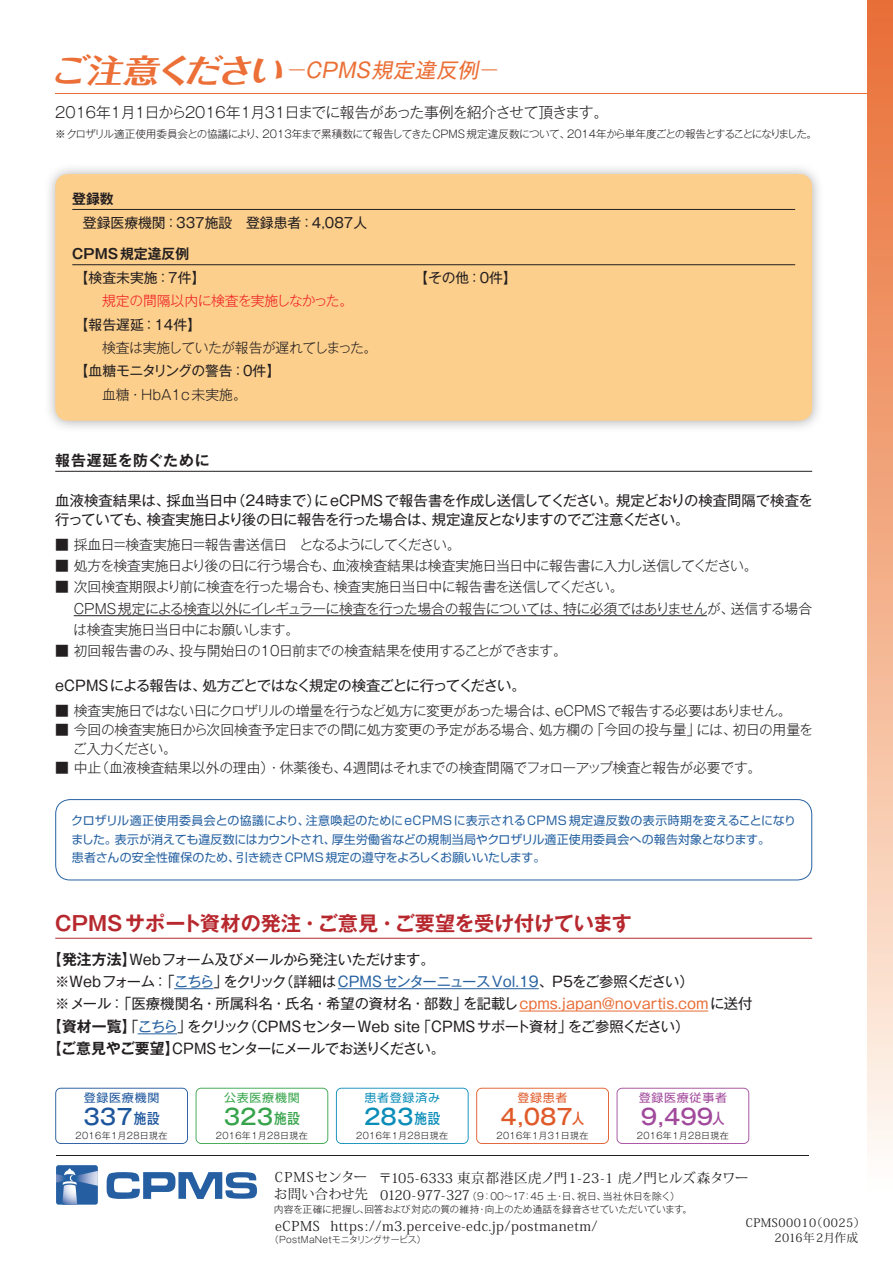
<style>
.page{position:relative;width:893px;height:1263px;background:#fff}
.page>*{position:absolute;margin:0;border:0;box-sizing:border-box;transform-origin:0 0}
.t1{font:500 21.6px "Gothic MB101 Pro";color:#e05a29}
.t2{font:500 21.6px "Gothic MB101 Pro";color:#a1499b}
.t3{font:500 21.6px "Gothic MB101 Pro";color:#1e569d}
.t4{font:500 21.6px "Gothic MB101 Pro";color:#37a44b}
.t5{font:500 21.6px "Gothic MB101 Pro";color:#0a8db9}
.t6{font:italic 20.7px "Gothic MB101 Pro";color:#eb6f36}
.本文{font:700 20.25px "Gothic MB101 Pro De";letter-spacing:-.005em;color:#b7282e}
.本文-2{font:300 14.85px "Gothic MB101 Pro";letter-spacing:-.03em;color:#231f20}
.本文-3{font:700 14.85px "Gothic MB101 Pro De";letter-spacing:.055em;color:#231f20}
.本文-4{font:14.4px/19.2px "Gothic MB101 Pro";letter-spacing:-.015em;color:#231f20}
.本文-5{font:14.4px "Gothic MB101 Pro";letter-spacing:-.035em;color:#231f20}
.本文-6{font:14.4px "Gothic MB101 Pro";letter-spacing:-.065em;color:#231f20}
.本文-7{font:14.4px "Gothic MB101 Pro";letter-spacing:-.075em;color:#231f20}
.本文-8{font:300 13.8px/21.3px "Gothic MB101 Pro";letter-spacing:-.03em;color:#231f20}
.t7{font:13.8px/23.4px "Gothic MB101 Pro";color:#231f20}
.本文-9{font:300 13.8px "Gothic MB101 Pro";letter-spacing:-.055em;color:#231f20}
.t8{font:300 13.8px "Gothic MB101 Pro";letter-spacing:-.03em;color:#ee1d23}
.t9{font:13.8px "Gothic MB101 Pro";letter-spacing:-.025em;color:#231f20}
.本文-10{font:300 13.8px "Gothic MB101 Pro";color:#231f20}
.t10{font:13.5px/16.5px "Koz Min Pro";color:#231f20}
.t11{font:13.5px "Koz Min Pro";letter-spacing:.04em;color:#231f20}
.t12{font:12px/18.6px "Shin Go Pro";letter-spacing:.015em;color:#2762a2}
.t13{font:11.7px/15px "Koz Min Pro";letter-spacing:.04em;color:#231f20}
.t14{font:11.4px "Shin Go Pro";letter-spacing:.06em;color:#a1499b;scale:1.05 1}
.t15{font:11.4px "Shin Go Pro";letter-spacing:.06em;color:#1e569d;scale:1.05 1}
.t16{font:11.4px "Shin Go Pro";letter-spacing:.06em;color:#37a44b;scale:1.05 1}
.t17{font:11.4px "Shin Go Pro";letter-spacing:.06em;color:#0a8db9;scale:1.05 1}
.t18{font:11.4px "Shin Go Pro";color:#e05a29;scale:1.05 1}
.本文-11{font:300 10.65px "Gothic MB101 Pro";letter-spacing:-.055em;color:#231f20}
.t19{font:300 9.75px "Gothic MB101 Pro";letter-spacing:-.02em;color:#231f20}
.t20{font:300 9.75px "Gothic MB101 Pro";color:#231f20}
.t21{font:300 9px "Gothic MB101 Pro";letter-spacing:.04em;color:#231f20}
.t22{font:300 9px "Gothic MB101 Pro";letter-spacing:-.005em;color:#231f20}
.s1{font-family:"Folk Pro";font-weight:700;font-size:32.4px}
.s2{font-weight:300}
.s3{font-family:"Gothic MB101 Pro De";font-weight:700}
.s4{font-family:"Gothic MB101 Pro De";font-weight:700;font-size:14.85px}
.s5{color:#2762a2}
.s6{color:#e86c35}
.s7{font-size:14.7px}
.s8{font-family:"Koz Min Pro";font-weight:400;font-size:13.5px}
</style>
<div class="page">
<hr style="left:55px;top:93px;width:836px;height:1px;background:#eb6f36">
<div style="left:867px;top:0;width:26px;height:1263px;background:linear-gradient(to bottom,#e96c2f,#fff)"></div>
<div style="left:56px;top:1165px;width:42px;height:39px;background:#255fa2;border-radius:3px"></div>
<svg style="left:107px;top:1172px;width:150px;height:27px"></svg>
<svg style="left:56px;top:1168px;width:42px;height:36px"></svg>
<hr style="left:56px;top:1155px;width:753px;height:1px;background:#231f20">
<hr style="left:55px;top:471px;width:757px;height:1px;background:#231f20">
<hr style="left:74px;top:615px;width:633px;height:1px;background:#231f20">
<hr style="left:55px;top:938px;width:757px;height:1px;background:#b7282e">
<hr style="left:174px;top:988px;width:39px;height:1px;background:#2762a2">
<hr style="left:338px;top:988px;width:201px;height:1px;background:#2762a2">
<hr style="left:519px;top:1011px;width:189px;height:1px;background:#e86c35">
<hr style="left:138px;top:1033px;width:39px;height:1px;background:#2762a2">
<svg style="left:49px;top:168px;width:770px;height:260px;fill:#e7e6e6"></svg>
<div style="left:55px;top:174px;width:757px;height:247px;background:#fdcf8c;border-radius:13px"></div>
<hr style="left:72px;top:209px;width:723px;height:1px;background:#231f20">
<hr style="left:72px;top:264px;width:723px;height:1px;background:#231f20">
<div style="left:55px;top:799px;width:757px;height:81px;border:1px solid #2762a2;border-radius:14px"></div>
<svg style="left:55px;top:1088px;width:133px;height:56px"></svg>
<svg style="left:196px;top:1088px;width:132px;height:56px"></svg>
<svg style="left:336px;top:1088px;width:133px;height:56px"></svg>
<svg style="left:476px;top:1088px;width:133px;height:56px"></svg>
<svg style="left:617px;top:1088px;width:132px;height:56px"></svg>
<h2 class="t6" style="left:51px;top:53px;width:454px"><span class="s1">ご注意ください</span><span class="s2">－</span>CPMS規定違反例<span class="s2">－</span></h2>
<p class="本文-2" style="left:55px;top:100px;width:555px">2016年1月1日から2016年1月31日までに報告があった事例を紹介させて頂きます。</p>
<p class="本文-11" style="left:55px;top:125px;width:763px">※クロザリル適正使用委員会との協議により、2013年まで累積数にて報告してきたCPMS 規定違反数について、2014年から単年度ごとの報告とすることになりました。</p>
<p class="t7" style="left:83px;top:185px;width:286px;text-indent:-11px"><span class="s3">登録数<br></span>登録医療機関：337施設　登録患者：4,087人</p>
<p class="t7" style="left:72px;top:241px;width:135px"><span class="s3">CPMS規定違反例</span>【検査未実施：7件】</p>
<p class="t8" style="left:102px;top:289px;width:253px">規定の間隔以内に検査を実施しなかった。</p>
<p class="t7" style="left:75px;top:311px;width:128px">【報告遅延：14件】</p>
<p class="本文-8" style="left:102px;top:335px;width:277px">検査は実施していたが報告が遅れてしまった。</p>
<p class="t9" style="left:75px;top:360px;width:207px">【血糖モニタリングの警告：0件】</p>
<p class="本文-10" style="left:102px;top:383px;width:146px">血糖・HbA1c未実施。</p>
<p class="t7" style="left:396px;top:264px;width:122px">　　【その他：0件】</p>
<p class="本文-3" style="left:55px;top:448px;width:156px">報告遅延を防ぐために</p>
<p class="本文-4" style="left:55px;top:488px;width:759px">血液検査結果は、採血当日中（24時まで）にeCPMSで報告書を作成し送信してください。規定どおりの検査間隔で検査を行っていても、検査実施日より後の日に報告を行った場合は、規定違反となりますのでご注意ください。</p>
<p class="本文-9" style="left:55px;top:533px;width:407px">■ 採血日＝検査実施日＝報告書送信日　となるようにしてください。</p>
<p class="本文-8" style="left:55px;top:553px;width:704px">■ 処方を検査実施日より後の日に行う場合も、血液検査結果は検査実施日当日中に報告書に入力し送信してください。</p>
<p class="本文-8" style="left:55px;top:574px;width:570px">■ 次回検査期限より前に検査を行った場合も、検査実施日当日中に報告書を送信してください。</p>
<p class="本文-8" style="left:73px;top:596px;width:740px;text-indent:-18px">　 CPMS 規定による検査以外にイレギュラーに検査を行った場合の報告については、特に必須ではありませんが、送信する場合は検査実施日当日中にお願いします。</p>
<p class="本文-8" style="left:55px;top:638px;width:513px">■ 初回報告書のみ、投与開始日の10日前までの検査結果を使用することができます。</p>
<p class="本文-6" style="left:55px;top:673px;width:472px">eCPMS による報告は、処方ごとではなく規定の検査ごとに行ってください。</p>
<p class="本文-8" style="left:55px;top:698px;width:738px">■ 検査実施日ではない日にクロザリルの増量を行うなど処方に変更があった場合は、eCPMSで報告する必要はありません。</p>
<p class="本文-8" style="left:73px;top:718px;width:742px;line-height:19.2px;text-indent:-18px">■ 今回の検査実施日から次回検査予定日までの間に処方変更の予定がある場合、処方欄の「今回の投与量」には、初日の用量をご入力ください。</p>
<p class="本文-8" style="left:55px;top:755px;width:708px">■ 中止（血液検査結果以外の理由）・休薬後も、4週間はそれまでの検査間隔でフォローアップ検査と報告が必要です。</p>
<p class="t12" style="left:71px;top:810px;width:726px">クロザリル適正使用委員会との協議により、注意喚起のためにeCPMSに表示されるCPMS規定違反数の表示時期を変えることになりました。表示が消えても違反数にはカウントされ、厚生労働省などの規制当局やクロザリル適正使用委員会への報告対象となります。<br>患者さんの安全性確保のため、引き続きCPMS規定の遵守をよろしくお願いいたします。</p>
<p class="本文" style="left:55px;top:906px;width:578px">CPMSサポート資材の発注・ご意見・ご要望を受け付けています</p>
<p class="本文-4" style="left:47px;top:948px;width:389px"><span class="s4">【発注方法】</span>Webフォーム及びメールから発注いただけます。</p>
<p class="本文-5" style="left:55px;top:969px;width:640px">※Webフォーム：「<span class="s5">こちら</span>」をクリック（詳細は<span class="s5">CPMSセンターニュースVol.19</span>、P5をご参照ください）</p>
<p class="本文-4" style="left:55px;top:992px;width:699px">※メール：「医療機関名・所属科名・氏名・希望の資材名・部数」を記載し<span class="s6">cpms.japan@novartis.com</span>に送付</p>
<p class="本文-4" style="left:47px;top:1014px;width:644px"><span class="s4">【資材一覧】</span>「<span class="s5">こちら</span>」をクリック（CPMSセンターWeb site「CPMSサポート資材」をご参照ください）</p>
<p class="本文-7" style="left:47px;top:1036px;width:400px"><span class="s4">【ご意見やご要望】</span>CPMSセンターにメールでお送りください。</p>
<p class="t15" style="left:84px;top:1089px;width:74px">登録医療機関</p>
<p class="t3" style="left:84px;top:1099px;width:78px">337<span class="s7">施設</span></p>
<p class="t16" style="left:224px;top:1089px;width:74px">公表医療機関</p>
<p class="t4" style="left:224px;top:1099px;width:78px">323<span class="s7">施設</span></p>
<p class="t17" style="left:364px;top:1089px;width:73px">患者登録済み</p>
<p class="t5" style="left:364px;top:1099px;width:78px">283<span class="s7">施設</span></p>
<p class="t18" style="left:517px;top:1089px;width:49px">登録患者</p>
<p class="t1" style="left:501px;top:1099px;width:85px">4,087<span class="s7">人</span></p>
<p class="t14" style="left:639px;top:1089px;width:86px">登録医療従事者</p>
<p class="t2" style="left:641px;top:1099px;width:85px">9,499<span class="s7">人</span></p>
<p class="t21" style="left:76px;top:1128px;width:94px">2016年1月28日現在</p>
<p class="t21" style="left:216px;top:1128px;width:94px">2016年1月28日現在</p>
<p class="t21" style="left:356px;top:1128px;width:94px">2016年1月28日現在</p>
<p class="t21" style="left:497px;top:1128px;width:94px">2016年1月31日現在</p>
<p class="t21" style="left:637px;top:1128px;width:94px">2016年1月28日現在</p>
<p class="t10" style="left:378px;top:1169px;width:372px">〒105-6333 東京都港区虎ノ門1-23-1 虎ノ門ヒルズ森タワー</p>
<p class="t20" style="left:380px;top:1188px;width:301px"><span class="s8">0120-977-327</span>（9：00～17：45 土・日、祝日、当社休日を除く）</p>
<p class="t10" style="left:274px;top:1169px;width:96px">CPMSセンターお問い合わせ先</p>
<p class="t11" style="left:275px;top:1216px;width:324px">eCPMS https://m3.perceive-edc.jp/postmanetm/</p>
<p class="t22" style="left:270px;top:1232px;width:158px">（PostMaNetモニタリングサービス）</p>
<p class="t19" style="left:274px;top:1201px;width:420px">内容を正確に把握し、回答および対応の質の維持・向上のため通話を録音させていただいています。</p>
<p class="t13" style="left:774px;top:1215px;width:92px;text-indent:-29px">CPMS00010（0025）<br>2016年2月作成</p>
</div>
